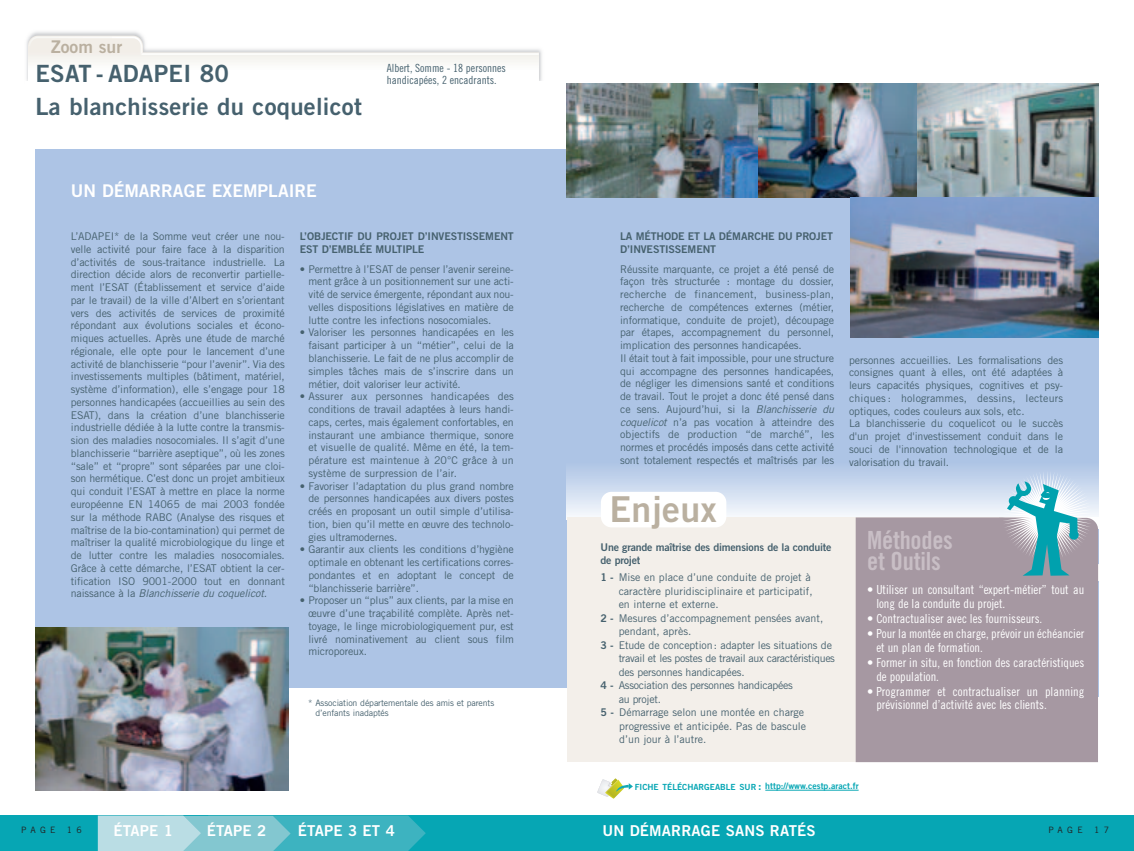
<style>
.page{position:relative;width:1134px;height:851px;background:#fff}
.page>*{position:absolute;margin:0;border:0;box-sizing:border-box;transform-origin:0 0}
.t1{font:35.62px "Trade Gothic Bold Two";letter-spacing:.01em;color:#bab0a0}
.t2{font:25px/21.2px "Trade Gothic Bold Cond Twenty";letter-spacing:-.01em;color:#c8bec5}
.t3{font:23.75px/33.4px "Trade Gothic Bold Two";letter-spacing:.01em;color:#46616e}
.t4{font:17.5px "Trade Gothic Bold Two";color:#fff}
.t5{font:17.5px "Trade Gothic Bold Two";color:#bab0a0}
.t6{font:15px "Trade Gothic Bold Two";letter-spacing:.01em;color:#fff}
.t7{font:12.5px/13.5px "Trade Gothic Cond Eighteen";color:#fff}
.t8{font:11.25px/11.2px "Trade Gothic Cond Eighteen";color:#46616e}
.t9{font:10.62px/12.8px "Trade Gothic";letter-spacing:-.01em;color:#46616e;text-align:justify}
.t10{font:10.62px/12.8px "Trade Gothic Bold Two";letter-spacing:-.01em;color:#46616e}
.t11{font:10.62px "Trade Gothic";letter-spacing:-.03em;color:#46616e}
.t12{font:8.75px/10.5px "Trade Gothic";letter-spacing:-.01em;color:#46616e}
.t13{font:8.75px "Trade Gothic Bold Two";color:#06a6b4}
.t14{font:8.75px "Trade Gothic";letter-spacing:.49em;color:#231f20}
.s1{font-style:italic}
.s2{font-family:"Trade Gothic Bold Two"}
.s3{font-size:8.5px}
.s4{font-size:11.25px}
</style>
<div class="page">
<div style="left:35px;top:150px;width:532px;height:538px;background:#adc4e5"></div>
<div style="left:567px;top:190px;width:531px;height:506px;background:#adc4e5"></div>
<div style="left:567px;top:463px;width:531px;height:56px;background:linear-gradient(to bottom,#aec4e5,#f7f9fd)"></div>
<div style="left:567px;top:517px;width:467px;height:245px;background:#f3efea"></div>
<div style="left:856px;top:517px;width:242px;height:245px;background:#a698a2"></div>
<img style="left:1098px;top:564px;width:1px;height:16px">
<svg style="left:999px;top:471px;width:99px;height:111px;background:#97b9c5"></svg>
<div style="left:601px;top:491px;width:125px;height:36px;background:#fff;border-radius:11px"></div>
<img style="left:26px;top:32px;width:86px;height:49px">
<img style="left:539px;top:49px;width:3px;height:32px">
<svg style="left:28px;top:36px;width:511px;height:45px"></svg>
<div style="left:0;top:815px;width:1134px;height:35px;background:#06a6b4"></div>
<svg style="left:98px;top:815px;width:328px;height:35px;background:#70c3ce"></svg>
<hr style="left:765px;top:789px;width:94px;height:1px;background:#06a6b4">
<svg style="left:597px;top:778px;width:36px;height:20px"></svg>
<img style="left:757px;top:83px;width:160px;height:114px">
<img style="left:917px;top:83px;width:181px;height:114px">
<img style="left:567px;top:83px;width:190px;height:114px">
<img style="left:35px;top:627px;width:253px;height:163px">
<img style="left:850px;top:198px;width:248px;height:139px">
<h3 class="t5" style="left:51px;top:40px;width:72px">Zoom sur</h3>
<h3 class="t3" style="left:35px;top:59px;width:328px">ESAT - ADAPEI 80<br>La blanchisserie du coquelicot</h3>
<h3 class="t4" style="left:71px;top:184px;width:248px">UN DÉMARRAGE EXEMPLAIRE</h3>
<p class="t8" style="left:387px;top:64px;width:121px">Albert, Somme - 18 personnes handicapées, 2 encadrants.</p>
<p class="t9" style="left:71px;top:231px;width:215px">L’ADAPEI* de la Somme veut créer une nou&shy;velle activité pour faire face à la disparition d’activités de sous-traitance industrielle. La direction décide alors de reconvertir partielle&shy;ment l’ESAT (Établissement et service d’aide par le travail) de la ville d’Albert en s’orientant vers des activités de services de proximité répondant aux évolutions sociales et écono&shy;miques actuelles. Après une étude de marché régionale, elle opte pour le lancement d’une activité de blanchisserie “pour l’avenir”. Via des investissements multiples (bâtiment, matériel, système d’information), elle s’engage pour 18 personnes handicapées (accueillies au sein des ESAT), dans la création d’une blanchisserie industrielle dédiée à la lutte contre la transmis&shy;sion des maladies nosocomiales. Il s’agit d’une blanchisserie “barrière aseptique”, où les zones “sale” et “propre” sont séparées par une cloi&shy;son hermétique. C’est donc un projet ambitieux qui conduit l’ESAT à mettre en place la norme européenne EN 14065 de mai 2003 fondée sur la méthode RABC (Analyse des risques et maîtrise de la bio-contamination) qui permet de maîtriser la qualité microbiologique du linge et de lutter contre les maladies nosocomiales.<br>Grâce à cette démarche, l’ESAT obtient la cer&shy;tification ISO 9001-2000 tout en donnant naissance à la <span class="s1">Blanchisserie du coquelicot.</span></p>
<p class="t10" style="left:300px;top:231px;width:215px">L’OBJECTIF DU PROJET D’INVESTISSEMENT<br>EST D’EMBLÉE MULTIPLE</p>
<p class="t9" style="left:308px;top:263px;width:207px;text-indent:-9px">• Permettre à l’ESAT de penser l’avenir sereine&shy;ment grâce à un positionnement sur une acti&shy;vité de service émergente, répondant aux nou&shy;velles dispositions législatives en matière de lutte contre les infections nosocomiales.</p>
<p class="t9" style="left:308px;top:327px;width:207px;text-indent:-9px">• Valoriser les personnes handicapées en les faisant participer à un “métier”, celui de la blanchisserie. Le fait de ne plus accomplir de simples tâches mais de s’inscrire dans un métier, doit valoriser leur activité.</p>
<p class="t9" style="left:308px;top:391px;width:207px;text-indent:-9px">• Assurer aux personnes handicapées des conditions de travail adaptées à leurs handi&shy;caps, certes, mais également confortables, en instaurant une ambiance thermique, sonore et visuelle de qualité. Même en été, la tem&shy;pérature est maintenue à 20°C grâce à un système de surpression de l’air.</p>
<p class="t9" style="left:308px;top:480px;width:207px;text-indent:-9px">• Favoriser l’adaptation du plus grand nombre de personnes handicapées aux divers postes créés en proposant un outil simple d’utilisa&shy;tion, bien qu’il mette en œuvre des technolo&shy;gies ultramodernes.</p>
<p class="t9" style="left:308px;top:544px;width:207px;text-indent:-9px">• Garantir aux clients les conditions d’hygiène optimale en obtenant les certifications corres&shy;pondantes et en adoptant le concept de “blanchisserie barrière”.</p>
<p class="t9" style="left:308px;top:595px;width:207px;text-indent:-9px">• Proposer un “plus” aux clients, par la mise en œuvre d’une traçabilité complète. Après net&shy;toyage, le linge microbiologiquement pur, est livré nominativement au client sous film microporeux.</p>
<p class="t12" style="left:315px;top:698px;width:180px;text-indent:-7px">* Association départementale des amis et parents d’enfants inadaptés</p>
<p class="t10" style="left:620px;top:231px;width:214px">LA MÉTHODE ET LA DÉMARCHE DU PROJET<br>D’INVESTISSEMENT</p>
<p class="t9" style="left:620px;top:263px;width:215px;text-align:left">Réussite marquante, ce projet a été pensé de façon très structurée : montage du dossier, recherche de financement, business-plan, recherche de compétences externes (métier, informatique, conduite de projet), découpage par étapes, accompagnement du personnel, implication des personnes handicapées.<br>Il était tout à fait impossible, pour une structure qui accompagne des personnes handicapées, de négliger les dimensions santé et conditions de travail. Tout le projet a donc été pensé dans ce sens. Aujourd’hui, si la <span class="s1">Blanchisserie du coquelicot</span> n’a pas vocation à atteindre des objectifs de production “de marché”, les normes et procédés imposés dans cette activité sont totalement respectés et maîtrisés par les</p>
<h1 class="t1" style="left:609px;top:496px;width:109px">Enjeux</h1>
<p class="t10" style="left:600px;top:541px;width:233px;line-height:13.5px">Une grande maîtrise des dimensions de la conduite de projet</p>
<p class="t9" style="left:600px;top:572px;width:212px"><span class="s2">1 -</span> Mise en place d’une conduite de projet à</p>
<p class="t9" style="left:619px;top:585px;width:195px">caractère pluridisciplinaire et participatif,</p>
<p class="t9" style="left:619px;top:599px;width:102px">en interne et externe.</p>
<p class="t9" style="left:600px;top:612px;width:224px"><span class="s2">2 -</span> Mesures d’accompagnement pensées avant,</p>
<p class="t9" style="left:619px;top:626px;width:74px">pendant, après.</p>
<p class="t9" style="left:600px;top:639px;width:233px"><span class="s2">3 -</span> Etude de conception: adapter les situations de</p>
<p class="t11" style="left:619px;top:654px;width:218px">travail et les postes de travail aux caractéristiques</p>
<p class="t9" style="left:619px;top:666px;width:127px">des personnes handicapées.</p>
<p class="t9" style="left:600px;top:680px;width:194px"><span class="s2">4 -</span> Association des personnes handicapées</p>
<p class="t9" style="left:619px;top:693px;width:44px">au projet.</p>
<p class="t9" style="left:600px;top:707px;width:205px"><span class="s2">5 -</span> Démarrage selon une montée en charge</p>
<p class="t9" style="left:619px;top:720px;width:188px">progressive et anticipée. Pas de bascule</p>
<p class="t9" style="left:619px;top:734px;width:89px">d’un jour à l’autre.</p>
<p class="t9" style="left:849px;top:354px;width:215px;text-align:left">personnes accueillies. Les formalisations des consignes quant à elles, ont été adaptées à leurs capacités physiques, cognitives et psy&shy;chiques : hologrammes, dessins, lecteurs optiques, codes couleurs aux sols, etc.<br>La blanchisserie du coquelicot ou le succès d'un projet d'investissement conduit dans le souci de l'innovation technologique et de la valorisation du travail.</p>
<h2 class="t2" style="left:867px;top:531px;width:87px">Méthodes et Outils</h2>
<p class="t7" style="left:876px;top:584px;width:210px;text-indent:-9px">• Utiliser un consultant “expert-métier” tout au long de la conduite du projet.</p>
<p class="t7" style="left:867px;top:612px;width:177px">• Contractualiser avec les fournisseurs.</p>
<p class="t7" style="left:876px;top:628px;width:210px;text-indent:-9px">• Pour la montée en charge, prévoir un échéancier et un plan de formation.</p>
<p class="t7" style="left:876px;top:656px;width:210px;text-indent:-9px">• Former in situ, en fonction des caractéristiques de population.</p>
<p class="t7" style="left:876px;top:685px;width:210px;text-indent:-9px">• Programmer et contractualiser un planning prévisionnel d’activité avec les clients.</p>
<p class="t13" style="left:635px;top:782px;width:225px"><span class="s3">FICHE TÉLÉCHARGEABLE SUR</span> <span class="s4">:</span> http://www.cestp.aract.fr</p>
<p class="t14" style="left:21px;top:826px;width:36px">PAGE</p>
<p class="t14" style="left:67px;top:826px;width:16px">1 6</p>
<h3 class="t6" style="left:113px;top:824px;width:61px">ÉTAPE 1</h3>
<h3 class="t6" style="left:207px;top:824px;width:61px">ÉTAPE 2</h3>
<h3 class="t6" style="left:298px;top:824px;width:99px">ÉTAPE 3 ET 4</h3>
<h3 class="t6" style="left:602px;top:824px;width:215px">UN DÉMARRAGE SANS RATÉS</h3>
<p class="t14" style="left:1048px;top:826px;width:36px">PAGE</p>
<p class="t14" style="left:1094px;top:826px;width:16px">1 7</p>
</div>
